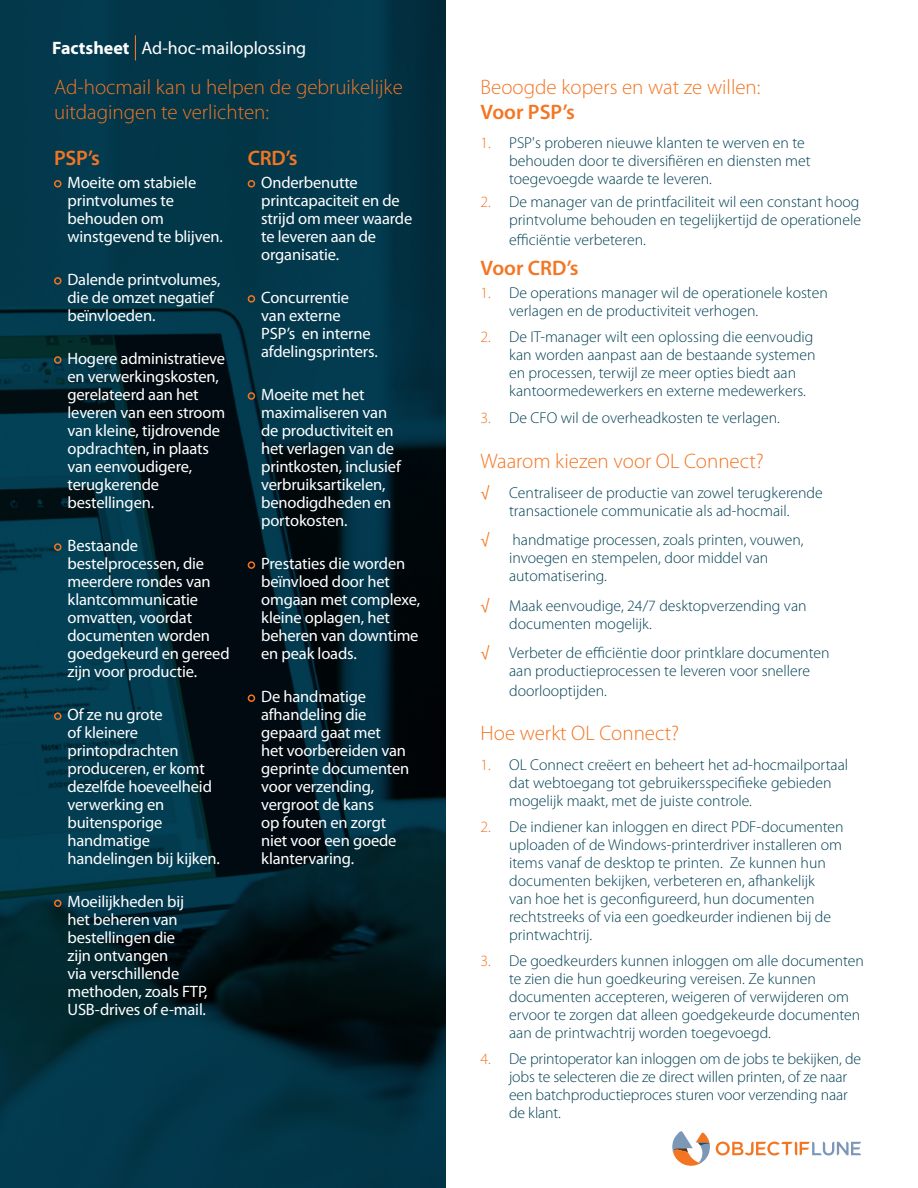
<style>
.page{position:relative;width:918px;height:1188px;background:#fff}
.page>*{position:absolute;margin:0;border:0;box-sizing:border-box;transform-origin:0 0}
.t1{font:300 21px/25.2px "Myriad Pro";color:#f47522}
.t2{font:600 21px "Myriad Pro";color:#f47522}
.t3{font:18px "Myriad Pro";color:#fff}
.t4{font:16.5px/18px "Myriad Pro";letter-spacing:-.01em;color:#fff}
.t5{font:300 15.75px/18px "Myriad Pro";color:#004054}
.t6{font:15.75px "Myriad Pro";color:#f47521}
.s1{font-weight:700}
.s2{color:#f47521}
.s3{font-weight:400;color:#f47521}
</style>
<div class="page">
<img style="left:0;top:0;width:446px;height:1188px">
<svg style="left:672px;top:1131px;width:38px;height:35px"></svg>
<svg style="left:716px;top:1142px;width:145px;height:14px"></svg>
<svg style="left:135px;top:35px;width:1px;height:25px"></svg>
<div style="left:54px;top:180px;width:8px;height:8px;border:2px solid #f47521;border-radius:50%"></div>
<div style="left:54px;top:277px;width:8px;height:8px;border:2px solid #f47521;border-radius:50%"></div>
<div style="left:54px;top:356px;width:8px;height:8px;border:2px solid #f47521;border-radius:50%"></div>
<div style="left:54px;top:543px;width:8px;height:8px;border:2px solid #f47521;border-radius:50%"></div>
<div style="left:54px;top:712px;width:8px;height:8px;border:2px solid #f47521;border-radius:50%"></div>
<div style="left:54px;top:900px;width:8px;height:7px;border:2px solid #f47521;border-radius:50%"></div>
<div style="left:248px;top:180px;width:7px;height:8px;border:2px solid #f47521;border-radius:50%"></div>
<div style="left:248px;top:295px;width:7px;height:8px;border:2px solid #f47521;border-radius:50%"></div>
<div style="left:248px;top:392px;width:7px;height:8px;border:2px solid #f47521;border-radius:50%"></div>
<div style="left:248px;top:561px;width:7px;height:8px;border:2px solid #f47521;border-radius:50%"></div>
<div style="left:248px;top:694px;width:7px;height:8px;border:2px solid #f47521;border-radius:50%"></div>
<p class="t3" style="left:52px;top:37px;width:256px"><span class="s1">Factsheet</span> Ad-hoc-mailoplossing</p>
<h1 class="t1" style="left:54px;top:74px;width:350px">Ad-hocmail kan u helpen de gebruikelijke uitdagingen te verlichten:</h1>
<h1 class="t2" style="left:54px;top:144px;width:48px">PSP’s</h1>
<p class="t4" style="left:68px;top:173px;width:157px">Moeite om stabiele printvolumes te behouden om winstgevend te blijven.</p>
<p class="t4" style="left:68px;top:270px;width:155px">Dalende printvolumes, die de omzet negatief beïnvloeden.</p>
<p class="t4" style="left:68px;top:349px;width:159px">Hogere administratieve en verwerkingskosten, gerelateerd aan het leveren van een stroom van kleine, tijdrovende opdrachten, in plaats van eenvoudigere, terugkerende bestellingen.</p>
<p class="t4" style="left:68px;top:536px;width:164px">Bestaande bestelprocessen, die meerdere rondes van klantcommunicatie omvatten, voordat documenten worden goedgekeurd en gereed zijn voor productie.</p>
<p class="t4" style="left:68px;top:705px;width:154px">Of ze nu grote<br>of kleinere printopdrachten produceren, er komt dezelfde hoeveelheid verwerking en buitensporige handmatige handelingen bij kijken.</p>
<p class="t4" style="left:68px;top:892px;width:142px">Moeilijkheden bij het beheren van bestellingen die<br>zijn ontvangen<br>via verschillende methoden, zoals FTP,<br>USB-drives of e-mail.</p>
<h1 class="t2" style="left:248px;top:144px;width:51px">CRD’s</h1>
<p class="t4" style="left:261px;top:173px;width:153px">Onderbenutte printcapaciteit en de strijd om meer waarde te leveren aan de organisatie.</p>
<p class="t4" style="left:261px;top:288px;width:118px">Concurrentie van externe<br>PSP’s en interne afdelingsprinters.</p>
<p class="t4" style="left:261px;top:385px;width:141px">Moeite met het maximaliseren van de productiviteit en het verlagen van de printkosten, inclusief verbruiksartikelen, benodigdheden en portokosten.</p>
<p class="t4" style="left:261px;top:554px;width:160px">Prestaties die worden beïnvloed door het omgaan met complexe, kleine oplagen, het beheren van downtime en peak loads.</p>
<p class="t4" style="left:261px;top:687px;width:150px">De handmatige afhandeling die gepaard gaat met<br>het voorbereiden van geprinte documenten voor verzending, vergroot de kans<br>op fouten en zorgt niet voor een goede klantervaring.</p>
<h1 class="t1" style="left:481px;top:74px;width:281px">Beoogde kopers en wat ze willen:</h1>
<h1 class="t2" style="left:481px;top:98px;width:96px">Voor PSP’s</h1>
<p class="t5" style="left:509px;top:134px;width:303px;text-indent:-29px"><span class="s2">1.</span> PSP's proberen nieuwe klanten te werven en te behouden door te diversifiëren en diensten met toegevoegde waarde te leveren.</p>
<p class="t5" style="left:481px;top:193px;width:382px;text-align:right"><span class="s2">2.</span> De manager van de printfaciliteit wil een constant hoog printvolume behouden en tegelijkertijd de operationele</p>
<p class="t5" style="left:509px;top:230px;width:138px">efficiëntie verbeteren.</p>
<h1 class="t2" style="left:481px;top:254px;width:100px">Voor CRD’s</h1>
<p class="t5" style="left:509px;top:283px;width:320px;text-indent:-29px"><span class="s2">1.</span> De operations manager wil de operationele kosten verlagen en de productiviteit verhogen.</p>
<p class="t5" style="left:509px;top:327px;width:308px;text-indent:-29px"><span class="s2">2.</span> De IT-manager wilt een oplossing die eenvoudig kan worden aanpast aan de bestaande systemen en processen, terwijl ze meer opties biedt aan kantoormedewerkers en externe medewerkers.</p>
<p class="t5" style="left:481px;top:409px;width:301px"><span class="s2">3.</span> De CFO wil de overheadkosten te verlagen.</p>
<h1 class="t1" style="left:481px;top:448px;width:285px">Waarom kiezen voor OL Connect?</h1>
<p class="t5" style="left:481px;top:483px;width:344px;text-align:center"><span class="s3">√</span> Centraliseer de productie van zowel terugkerende transactionele communicatie als ad-hocmail.</p>
<p class="t6" style="left:481px;top:530px;width:10px">√</p>
<p class="t5" style="left:509px;top:531px;width:296px">handmatige processen, zoals printen, vouwen, invoegen en stempelen, door middel van automatisering.</p>
<p class="t5" style="left:509px;top:596px;width:299px;text-indent:-29px"><span class="s3">√</span> Maak eenvoudige, 24/7 desktopverzending van documenten mogelijk.</p>
<p class="t5" style="left:481px;top:644px;width:351px;text-align:center"><span class="s3">√</span> Verbeter de efficiëntie door printklare documenten aan productieprocessen te leveren voor snellere</p>
<p class="t5" style="left:509px;top:681px;width:99px">doorlooptijden.</p>
<h1 class="t1" style="left:481px;top:721px;width:200px">Hoe werkt OL Connect?</h1>
<p class="t5" style="left:509px;top:756px;width:341px;text-indent:-29px"><span class="s2">1.</span> OL Connect creëert en beheert het ad-hocmailportaal dat webtoegang tot gebruikersspecifieke gebieden mogelijk maakt, met de juiste controle.</p>
<p class="t5" style="left:509px;top:818px;width:336px;text-indent:-29px"><span class="s2">2.</span> De indiener kan inloggen en direct PDF-documenten uploaden of de Windows-printerdriver installeren om items vanaf de desktop te printen. Ze kunnen hun documenten bekijken, verbeteren en, afhankelijk<br>van hoe het is geconfigureerd, hun documenten rechtstreeks of via een goedkeurder indienen bij de printwachtrij.</p>
<p class="t5" style="left:509px;top:952px;width:356px;text-indent:-29px"><span class="s2">3.</span> De goedkeurders kunnen inloggen om alle documenten te zien die hun goedkeuring vereisen. Ze kunnen documenten accepteren, weigeren of verwijderen om ervoor te zorgen dat alleen goedgekeurde documenten aan de printwachtrij worden toegevoegd.</p>
<p class="t5" style="left:509px;top:1050px;width:353px;text-indent:-29px"><span class="s2">4.</span> De printoperator kan inloggen om de jobs te bekijken, de jobs te selecteren die ze direct willen printen, of ze naar een batchproductieproces sturen voor verzending naar de klant.</p>
</div>
